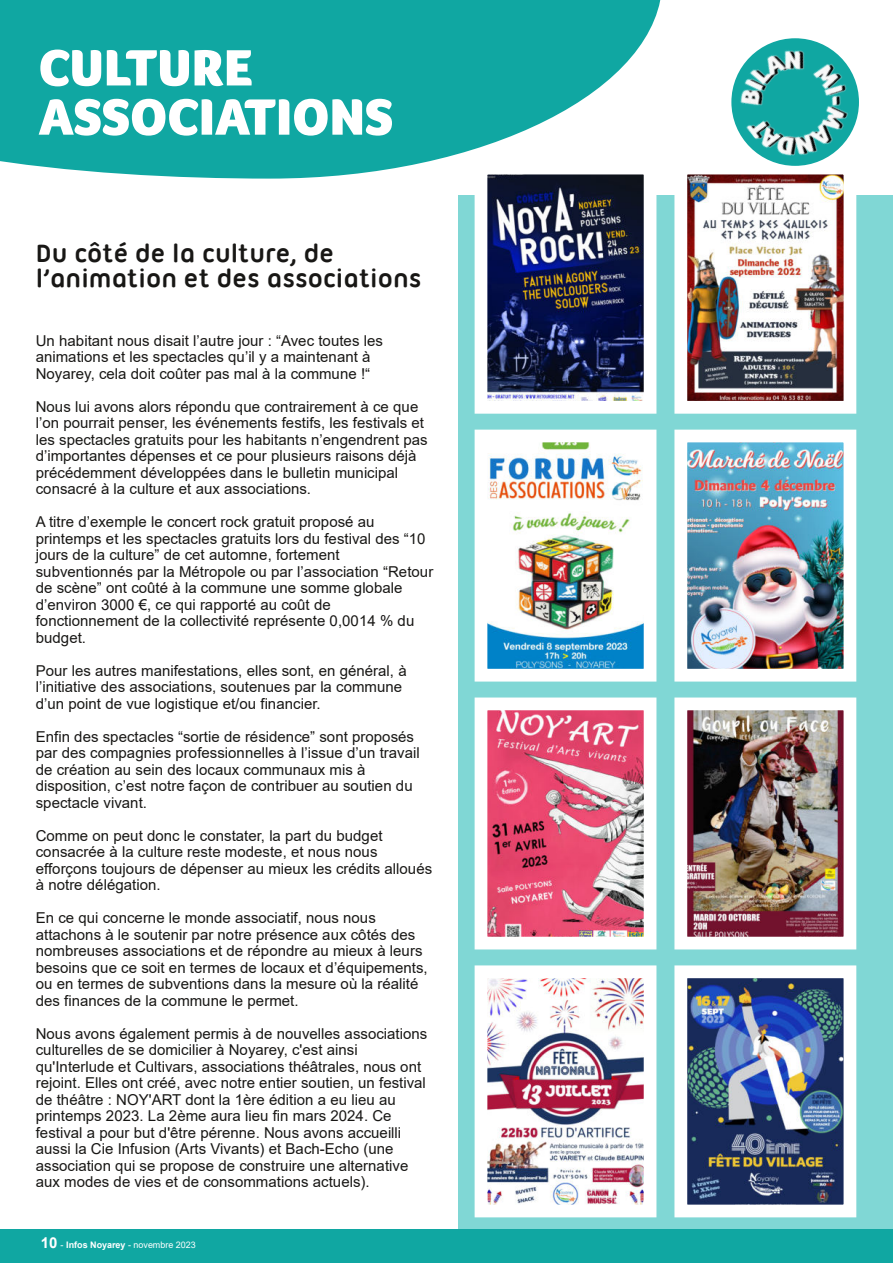
<style>
.page{position:relative;width:893px;height:1263px;background:#fff}
.page>*{position:absolute;margin:0;border:0;box-sizing:border-box;transform-origin:0 0}
.t1{font:900 52.5px/49.2px "Foco";color:#fff}
.t2{font:700 27px/25.5px "Ubuntu Titling";color:#181715}
.t3{font:15px/16.5px "Arial";letter-spacing:.005em;color:#181715}
.t4{font:9px "Arial";letter-spacing:-.005em;color:#fff}
.s1{font-weight:700;font-size:15px}
.s2{font-weight:700}
</style>
<div class="page">
<svg style="left:0;top:0;width:661px;height:179px;background:#2fb2ae"></svg>
<div style="left:458px;top:196px;width:435px;height:1067px;background:#80d7d5"></div>
<div style="left:0;top:1229px;width:893px;height:34px;background:#10a7a2"></div>
<img style="left:688px;top:979px;width:154px;height:224px">
<div style="left:674px;top:965px;width:182px;height:252px;border:13px solid #fff"></div>
<img style="left:489px;top:979px;width:153px;height:224px">
<div style="left:475px;top:965px;width:181px;height:252px;border:13px solid #fff"></div>
<img style="left:688px;top:711px;width:154px;height:224px">
<div style="left:674px;top:697px;width:182px;height:252px;border:13px solid #fff"></div>
<img style="left:489px;top:711px;width:153px;height:224px">
<div style="left:475px;top:697px;width:181px;height:252px;border:13px solid #fff"></div>
<img style="left:688px;top:444px;width:154px;height:223px">
<div style="left:674px;top:430px;width:182px;height:251px;border:13px solid #fff"></div>
<img style="left:489px;top:444px;width:153px;height:223px">
<div style="left:475px;top:430px;width:181px;height:251px;border:13px solid #fff"></div>
<img style="left:688px;top:176px;width:154px;height:224px">
<div style="left:674px;top:162px;width:182px;height:252px;border:13px solid #fff"></div>
<img style="left:489px;top:176px;width:153px;height:224px">
<div style="left:475px;top:162px;width:181px;height:252px;border:13px solid #fff"></div>
<img style="left:713px;top:162px;width:143px;height:23px">
<img style="left:717px;top:38px;width:142px;height:146px">
<h1 class="t1" style="left:39px;top:43px;width:356px">CULTURE<br>ASSOCIATIONS</h1>
<h2 class="t2" style="left:36px;top:240px;width:387px">Du côté de la culture, de l’animation et des associations</h2>
<p class="t3" style="left:36px;top:332px;width:349px">Un habitant nous disait l’autre jour : “Avec toutes les animations et les spectacles qu’il y a maintenant à<br>Noyarey, cela doit coûter pas mal à la commune !“</p>
<p class="t3" style="left:36px;top:398px;width:393px">Nous lui avons alors répondu que contrairement à ce que l’on pourrait penser, les événements festifs, les festivals et les spectacles gratuits pour les habitants n’engendrent pas d’importantes dépenses et ce pour plusieurs raisons déjà précédemment développées dans le bulletin municipal consacré à la culture et aux associations.</p>
<p class="t3" style="left:36px;top:514px;width:399px">A titre d’exemple le concert rock gratuit proposé au printemps et les spectacles gratuits lors du festival des “10 jours de la culture” de cet automne, fortement subventionnés par la Métropole ou par l’association “Retour de scène” ont coûté à la commune une somme globale d’environ 3000 €, ce qui rapporté au coût de fonctionnement de la collectivité représente 0,0014 % du budget.</p>
<p class="t3" style="left:36px;top:662px;width:372px">Pour les autres manifestations, elles sont, en général, à l’initiative des associations, soutenues par la commune d’un point de vue logistique et/ou financier.</p>
<p class="t3" style="left:36px;top:728px;width:386px">Enfin des spectacles “sortie de résidence” sont proposés par des compagnies professionnelles à l’issue d’un travail de création au sein des locaux communaux mis à disposition, c’est notre façon de contribuer au soutien du spectacle vivant.</p>
<p class="t3" style="left:36px;top:827px;width:398px">Comme on peut donc le constater, la part du budget consacrée à la culture reste modeste, et nous nous efforçons toujours de dépenser au mieux les crédits alloués à notre délégation.</p>
<p class="t3" style="left:36px;top:910px;width:393px">En ce qui concerne le monde associatif, nous nous attachons à le soutenir par notre présence aux côtés des nombreuses associations et de répondre au mieux à leurs besoins que ce soit en termes de locaux et d’équipements, ou en termes de subventions dans la mesure où la réalité des finances de la commune le permet.</p>
<p class="t3" style="left:36px;top:1025px;width:393px">Nous avons également permis à de nouvelles associations culturelles de se domicilier à Noyarey, c'est ainsi qu'Interlude et Cultivars, associations théâtrales, nous ont rejoint. Elles ont créé, avec notre entier soutien, un festival de théâtre : NOY'ART dont la 1ère édition a eu lieu au printemps 2023. La 2ème aura lieu fin mars 2024. Ce festival a pour but d'être pérenne. Nous avons accueilli aussi la Cie Infusion (Arts Vivants) et Bach-Echo (une association qui se propose de construire une alternative aux modes de vies et de consommations actuels).</p>
<p class="t4" style="left:41px;top:1239px;width:156px"><span class="s1">10</span> - <span class="s2">Infos Noyarey</span> - novembre 2023</p>
</div>
